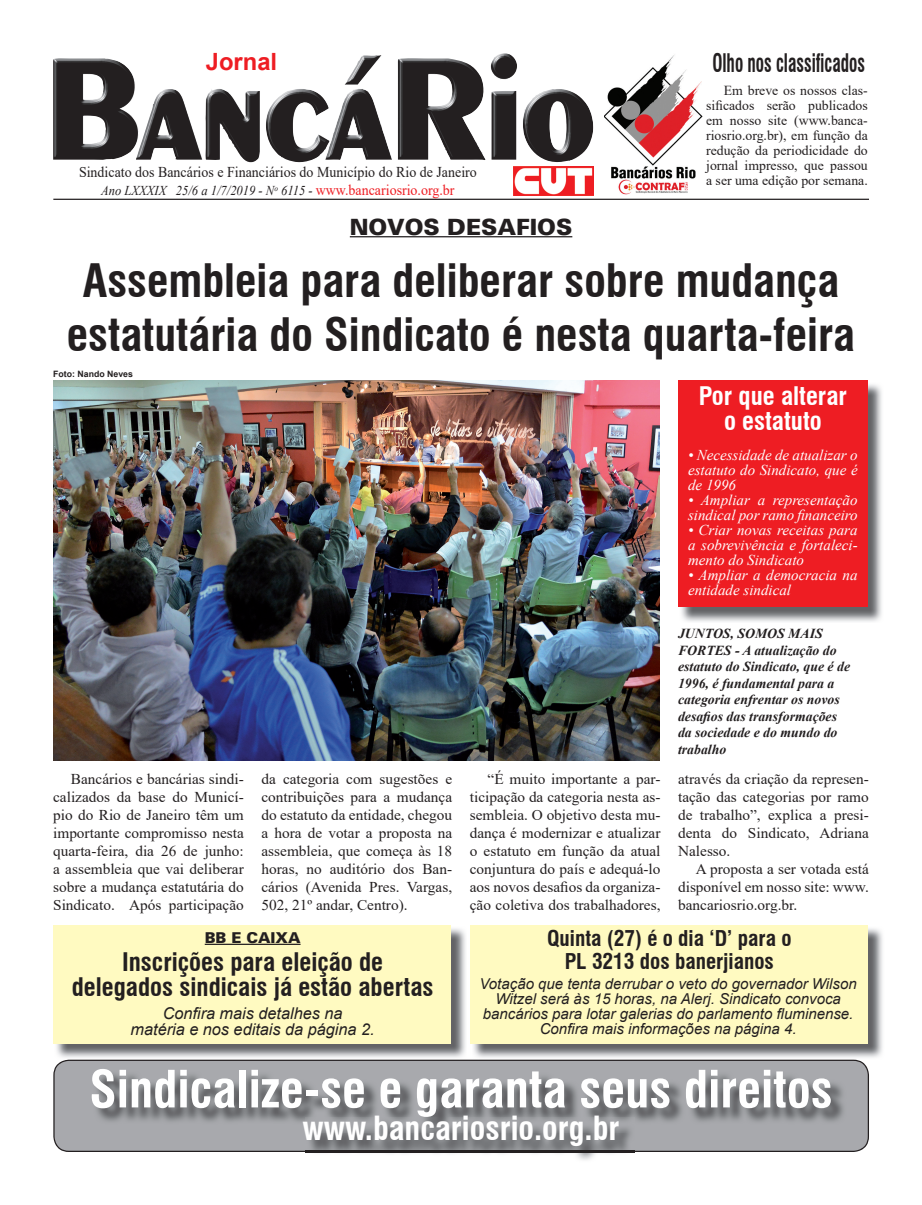
<style>
.page{position:relative;width:922px;height:1205px;background:#fff}
.page>*{position:absolute;margin:0;border:0;box-sizing:border-box;transform-origin:0 0}
.t1{font:700 condensed 50px "Swiss 721 BT";color:#fff}
.t2{font:700 condensed 45px/54px "Swiss 721 BT";color:#231f20;text-align:center}
.t3{font:700 condensed 32.5px "Swiss 721 BT";color:#fff}
.t4{font:700 condensed 25px/25px "Swiss 721 BT";color:#231f20;text-align:center}
.t5{font:700 condensed 25px/25px "Swiss 721 BT";color:#fff;text-align:center}
.t6{font:700 condensed 25px "Swiss 721 BT";color:#231f20;scale:.69 1}
.t7{font:700 23.75px "Arial";color:#ee1d23}
.t8{font:22.5px "USA Black Plain";color:#231f20}
.t9{font:700 condensed 21.25px/22.5px "Swiss 721 BT";color:#231f20;text-align:center}
.t10{font:italic 16.25px/16.2px "Arial";color:#231f20;text-align:center}
.t11{font:15px/18px "Times New Roman";color:#231f20;text-align:justify}
.t12{font:italic 15px/15px "Times New Roman";color:#fff;text-align:justify}
.t13{font:italic 15px/15px "Arial";color:#231f20;text-align:center}
.t14{font:15px "Times New Roman";color:#231f20;scale:.93 1}
.t15{font:15px "USA Black Plain";color:#231f20}
.t16{font:italic 700 13.75px/16.5px "Times New Roman";color:#231f20}
.t17{font:13.75px/15px "Times New Roman";color:#231f20;text-align:justify}
.t18{font:italic 13.5px "Times New Roman";color:#231f20;scale:.93 1}
.t19{font:700 8.75px "Arial";color:#231f20}
.s1{font-style:normal;font-size:15px;color:#ee1d23}
</style>
<div class="page">
<img style="left:681px;top:382px;width:201px;height:240px">
<div style="left:678px;top:381px;width:189px;height:226px;background:#ee1d23"></div>
<img style="left:473px;top:927px;width:410px;height:131px">
<div style="left:470px;top:925px;width:397px;height:119px;background:#fffac1"></div>
<img style="left:56px;top:928px;width:410px;height:130px">
<div style="left:53px;top:925px;width:398px;height:119px;background:#fffac1"></div>
<svg style="left:53px;top:1059px;width:815px;height:93px;background:#a0a1a5"></svg>
<hr style="left:53px;top:199px;width:815px;height:1px;background:#231f20">
<img style="left:513px;top:167px;width:80px;height:29px">
<img style="left:53px;top:53px;width:464px;height:107px">
<img style="left:604px;top:55px;width:98px;height:140px">
<img style="left:94px;top:1071px;width:752px;height:61px">
<img style="left:305px;top:1118px;width:329px;height:42px">
<img style="left:305px;top:1151px;width:329px;height:1px">
<hr style="left:205px;top:944px;width:95px;height:1px;background:#231f20">
<hr style="left:350px;top:236px;width:222px;height:1px;background:#231f20">
<img style="left:54px;top:381px;width:605px;height:379px">
<h3 class="t7" style="left:206px;top:45px;width:73px">Jornal</h3>
<p class="t14" style="left:79px;top:162px;width:429px">Sindicato dos Bancários e Financiários do Município do Rio de Janeiro</p>
<p class="t18" style="left:101px;top:181px;width:381px">Ano LXXXIX 25/6 a 1/7/2019 - N<sup>o</sup> 6115 - <span class="s1">www.bancariosrio.org.br</span></p>
<h3 class="t6" style="left:712px;top:48px;width:223px">Olho nos classificados</h3>
<p class="t17" style="left:706px;top:82px;width:163px;text-indent:18px">Em breve os nossos clas&shy;sificados serão publicados em nosso site (www.banca&shy;riosrio.org.br), em função da redução da periodicidade do jornal impresso, que passou a ser uma edição por semana.</p>
<h3 class="t8" style="left:350px;top:213px;width:224px">NOVOS DESAFIOS</h3>
<h2 class="t2" style="left:67px;top:253px;width:789px">Assembleia para deliberar sobre mudança estatutária do Sindicato é nesta quarta-feira</h2>
<h3 class="t5" style="left:698px;top:383px;width:150px">Por que alterar o estatuto</h3>
<p class="t12" style="left:688px;top:447px;width:171px">• Necessidade de atualizar o estatuto do Sindicato, que é de 1996</p>
<p class="t12" style="left:688px;top:492px;width:171px">• Ampliar a representação sindical por ramo financeiro</p>
<p class="t12" style="left:688px;top:522px;width:171px">• Criar novas receitas para a sobrevivência e fortaleci&shy;mento do Sindicato</p>
<p class="t12" style="left:688px;top:567px;width:171px">• Ampliar a democracia na entidade sindical</p>
<p class="t16" style="left:678px;top:625px;width:173px">JUNTOS, SOMOS MAIS<br>FORTES - A atualização do estatuto do Sindicato, que é de<br>1996, é fundamental para a categoria enfrentar os novos desafios das transformações da sociedade e do mundo do trabalho</p>
<p class="t11" style="left:261px;top:769px;width:192px">da categoria com sugestões e contribuições para a mudança do estatuto da entidade, chegou a hora de votar a proposta na assembleia, que começa às 18 horas, no auditório dos Ban&shy;cários (Avenida Pres. Vargas, 502, 21º andar, Centro).</p>
<p class="t11" style="left:469px;top:769px;width:192px;text-indent:18px">“É muito importante a par&shy;ticipação da categoria nesta as&shy;sembleia. O objetivo desta mu&shy;dança é modernizar e atualizar o estatuto em função da atual conjuntura do país e adequá-lo aos novos desafios da organiza&shy;ção coletiva dos trabalhadores,</p>
<p class="t11" style="left:678px;top:769px;width:192px">através da criação da represen&shy;tação das categorias por ramo de trabalho”, explica a presi&shy;denta do Sindicato, Adriana Nalesso.</p>
<p class="t19" style="left:53px;top:368px;width:81px">Foto: Nando Neves</p>
<p class="t11" style="left:53px;top:769px;width:192px;text-indent:18px">Bancários e bancárias sindi&shy;calizados da base do Municí&shy;pio do Rio de Janeiro têm um importante compromisso nesta quarta-feira, dia 26 de junho: a assembleia que vai deliberar sobre a mudança estatutária do Sindicato. Após participação</p>
<p class="t11" style="left:678px;top:859px;width:192px;text-indent:18px">A proposta a ser votada está disponível em nosso site: www. bancariosrio.org.br.</p>
<p class="t15" style="left:205px;top:928px;width:97px">BB E CAIXA</p>
<h3 class="t4" style="left:72px;top:949px;width:363px">Inscrições para eleição de delegados sindicais já estão abertas</h3>
<p class="t10" style="left:131px;top:1005px;width:245px">Confira mais detalhes na<br>matéria e nos editais da página 2.</p>
<h3 class="t9" style="left:547px;top:927px;width:246px">Quinta (27) é o dia ‘D’ para o<br>PL 3213 dos banerjianos</h3>
<p class="t13" style="left:479px;top:976px;width:379px">Votação que tenta derrubar o veto do governador Wilson Witzel será às 15 horas, na Alerj. Sindicato convoca bancários para lotar galerias do parlamento fluminense.<br>Confira mais informações na página 4.</p>
<h1 class="t1" style="left:89px;top:1059px;width:744px">Sindicalize-se e garanta seus direitos</h1>
<h3 class="t3" style="left:302px;top:1109px;width:318px">www.bancariosrio.org.br</h3>
</div>
